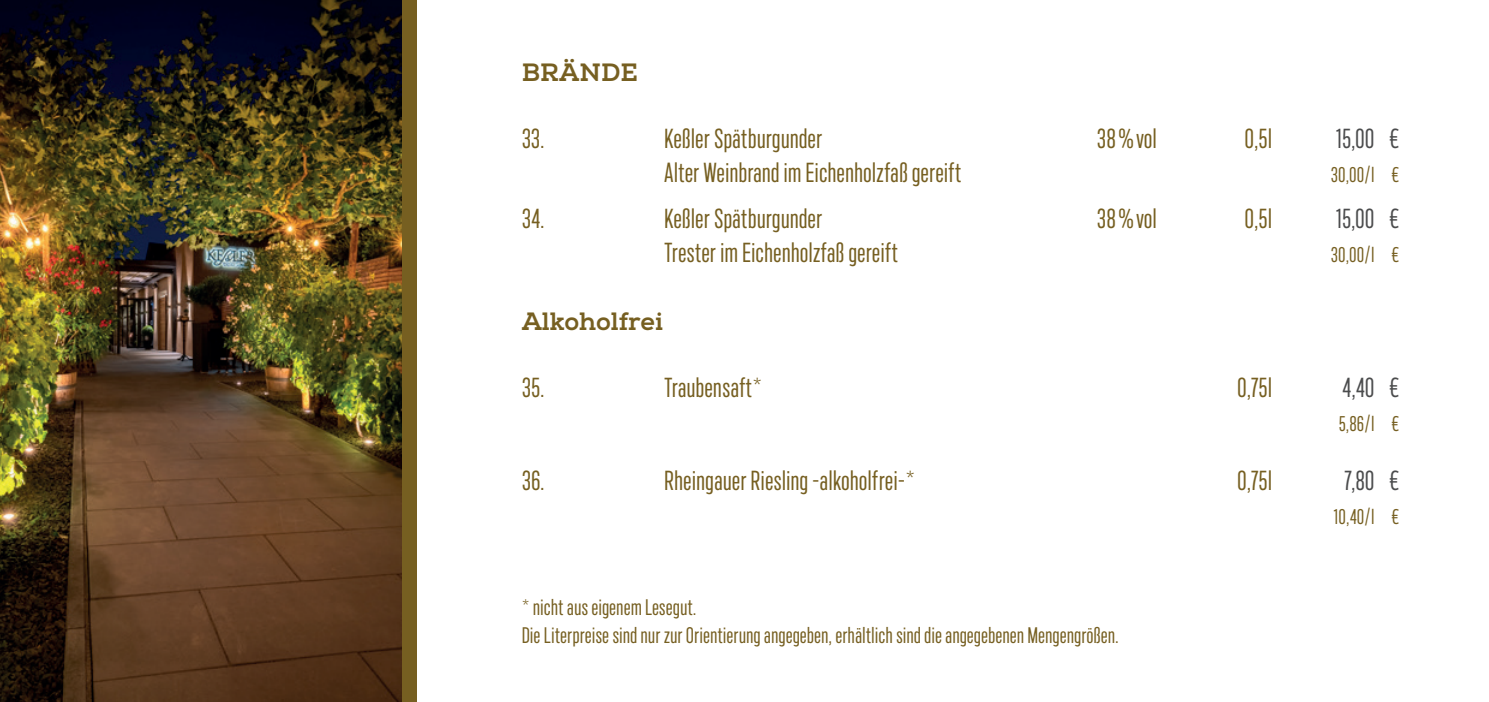
<style>
.page{position:relative;width:1489px;height:702px;background:#fff}
.page>*{position:absolute;margin:0;border:0;box-sizing:border-box;transform-origin:0 0}
.t1{font:27.5px "Marsden Ct Regular";color:#765f21}
.t2{font:27.5px "Marsden Ct Regular";color:#4b4c4d}
.t3{font:700 25px "Nexa Slabx";color:#765f21}
.t4{font:22.5px/27.5px "Marsden Ct Regular";color:#765f21}
.t5{font:21.25px "Marsden Ct Regular";letter-spacing:.01em;color:#765f21}
</style>
<div class="page">
<div style="left:0;top:0;width:416px;height:702px;background:#765f21"></div>
<img style="left:0;top:0;width:401px;height:702px">
<p class="t3" style="left:521px;top:57px;width:117px">BRÄNDE</p>
<p class="t1" style="left:521px;top:125px;width:24px">33.</p>
<p class="t1" style="left:664px;top:125px;width:160px">Keßler Spätburgunder</p>
<p class="t1" style="left:1096px;top:125px;width:61px">38%vol</p>
<p class="t1" style="left:1244px;top:125px;width:29px">0,5l</p>
<p class="t2" style="left:1335px;top:125px;width:65px">15,00 €</p>
<p class="t1" style="left:664px;top:159px;width:299px">Alter Weinbrand im Eichenholzfaß gereift</p>
<p class="t5" style="left:1330px;top:164px;width:70px">30,00/l €</p>
<p class="t1" style="left:521px;top:205px;width:25px">34.</p>
<p class="t1" style="left:664px;top:205px;width:160px">Keßler Spätburgunder</p>
<p class="t1" style="left:1096px;top:205px;width:61px">38%vol</p>
<p class="t1" style="left:1244px;top:205px;width:29px">0,5l</p>
<p class="t2" style="left:1335px;top:205px;width:65px">15,00 €</p>
<p class="t1" style="left:664px;top:239px;width:235px">Trester im Eichenholzfaß gereift</p>
<p class="t5" style="left:1330px;top:244px;width:70px">30,00/l €</p>
<p class="t3" style="left:521px;top:305px;width:143px">Alkoholfrei</p>
<p class="t1" style="left:521px;top:374px;width:24px">35.</p>
<p class="t1" style="left:664px;top:374px;width:99px">Traubensaft*</p>
<p class="t1" style="left:1237px;top:374px;width:36px">0,75l</p>
<p class="t2" style="left:1342px;top:374px;width:59px">4,40 €</p>
<p class="t5" style="left:1338px;top:413px;width:62px">5,86/l €</p>
<p class="t1" style="left:521px;top:466px;width:25px">36.</p>
<p class="t1" style="left:664px;top:466px;width:252px">Rheingauer Riesling -alkoholfrei-*</p>
<p class="t1" style="left:1237px;top:466px;width:36px">0,75l</p>
<p class="t2" style="left:1343px;top:466px;width:57px">7,80 €</p>
<p class="t5" style="left:1333px;top:505px;width:68px">10,40/l €</p>
<p class="t4" style="left:521px;top:594px;width:598px">* nicht aus eigenem Lesegut.<br>Die Literpreise sind nur zur Orientierung angegeben, erhältlich sind die angegebenen Mengengrößen.</p>
</div>
